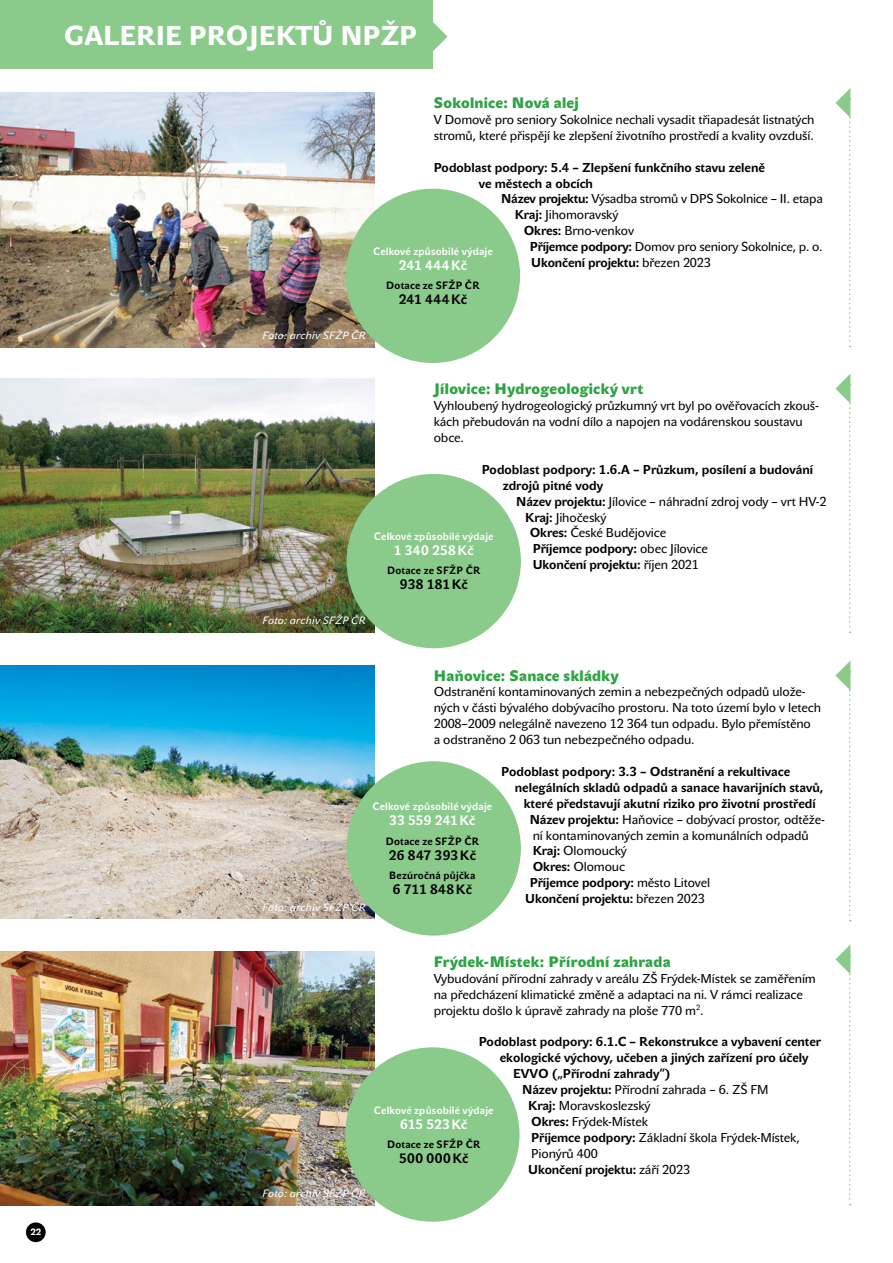
<style>
.page{position:relative;width:893px;height:1263px;background:#fff}
.page>*{position:absolute;margin:0;border:0;box-sizing:border-box;transform-origin:0 0}
.t1{font:700 27px "John Sans Medium Pro";color:#fff}
.t2{font:15px "John Sans Black Pro";letter-spacing:.02em;color:#2da343}
.t3{font:700 13.5px "John Sans Text Pro";letter-spacing:.025em;color:#000}
.t4{font:700 13.5px "John Sans Text Pro";letter-spacing:.015em;color:#fff}
.t5{font:700 13.5px "John Sans Text Pro";letter-spacing:.035em;color:#fff}
.t6{font:700 13.5px "John Sans Text Pro";letter-spacing:.05em;color:#000}
.t7{font:12.75px/15.9px "John Sans Text Pro";letter-spacing:-.01em;color:#000}
.t8{font:700 12.75px/15.9px "John Sans Text Pro";color:#000}
.t9{font:700 10.5px "John Sans Text Pro";letter-spacing:.015em;color:#fff}
.t10{font:700 10.5px "John Sans Text Pro";letter-spacing:.025em;color:#000}
.t11{font:italic 10.5px "John Sans Text Pro";letter-spacing:.03em;color:#fff}
.t12{font:700 9px "John Sans Medium Pro";color:#fff}
.s1{font-weight:700}
.s2{font-weight:400}
</style>
<div class="page">
<div style="left:26px;top:1222px;width:20px;height:20px;background:#000;border-radius:50%"></div>
<img style="left:0;top:378px;width:374px;height:255px">
<img style="left:0;top:92px;width:374px;height:255px">
<div style="left:346px;top:189px;width:174px;height:174px;background:#8aca8b;border-radius:50%"></div>
<img style="left:0;top:665px;width:374px;height:253px">
<svg style="left:433px;top:22px;width:15px;height:29px"></svg>
<div style="left:0;top:0;width:433px;height:68px;background:#8aca8b"></div>
<div style="left:347px;top:474px;width:174px;height:174px;background:#8aca8b;border-radius:50%"></div>
<svg style="left:835px;top:374px;width:16px;height:259px"></svg>
<svg style="left:835px;top:944px;width:16px;height:261px"></svg>
<svg style="left:835px;top:660px;width:16px;height:261px"></svg>
<svg style="left:835px;top:88px;width:16px;height:259px"></svg>
<img style="left:0;top:952px;width:374px;height:253px">
<div style="left:345px;top:1047px;width:174px;height:175px;background:#8aca8b;border-radius:50%"></div>
<div style="left:347px;top:761px;width:174px;height:174px;background:#8aca8b;border-radius:50%"></div>
<p class="t12" style="left:30px;top:1227px;width:12px">22</p>
<h1 class="t1" style="left:64px;top:20px;width:355px">GALERIE PROJEKTŮ NPŽP</h1>
<p class="t2" style="left:434px;top:94px;width:147px">Sokolnice: Nová alej</p>
<p class="t7" style="left:434px;top:112px;width:382px">V Domově pro seniory Sokolnice nechali vysadit třiapadesát listnatých stromů, které přispějí ke zlepšení životního prostředí a kvality ovzduší.</p>
<p class="t8" style="left:479px;top:159px;width:288px;text-indent:-45px">Podoblast podpory: 5.4 – Zlepšení funkčního stavu zeleně ve městech a obcích</p>
<p class="t7" style="left:501px;top:191px;width:323px"><span class="s1">Název projektu:</span> Výsadba stromů v DPS Sokolnice – II. etapa</p>
<p class="t7" style="left:515px;top:207px;width:105px"><span class="s1">Kraj:</span> Jihomoravský</p>
<p class="t7" style="left:524px;top:223px;width:112px"><span class="s1">Okres:</span> Brno-venkov</p>
<p class="t7" style="left:530px;top:239px;width:294px"><span class="s1">Příjemce podpory:</span> Domov pro seniory Sokolnice, p. o.</p>
<p class="t8" style="left:531px;top:255px;width:181px">Ukončení projektu: <span class="s2">březen 2023</span></p>
<p class="t9" style="left:373px;top:245px;width:121px">Celkové způsobilé výdaje</p>
<p class="t5" style="left:399px;top:258px;width:70px">241 444Kč</p>
<p class="t10" style="left:386px;top:280px;width:95px">Dotace ze SFŽP ČR</p>
<p class="t3" style="left:399px;top:292px;width:70px">241 444Kč</p>
<p class="t11" style="left:263px;top:329px;width:105px">Foto: archiv SFŽP ČR</p>
<p class="t2" style="left:434px;top:380px;width:211px">Jílovice: Hydrogeologický vrt</p>
<p class="t7" style="left:434px;top:398px;width:387px">Vyhloubený hydrogeologický průzkumný vrt byl po ověřovacích zkouš&shy;kách přebudován na vodní dílo a napojen na vodárenskou soustavu obce.</p>
<p class="t8" style="left:503px;top:461px;width:312px;text-indent:-21px">Podoblast podpory: 1.6.A – Průzkum, posílení a budování zdrojů pitné vody</p>
<p class="t7" style="left:516px;top:493px;width:312px"><span class="s1">Název projektu:</span> Jílovice – náhradní zdroj vody – vrt HV-2</p>
<p class="t7" style="left:525px;top:509px;width:83px"><span class="s1">Kraj:</span> Jihočeský</p>
<p class="t7" style="left:530px;top:525px;width:138px"><span class="s1">Okres:</span> České Budějovice</p>
<p class="t8" style="left:533px;top:541px;width:177px">Příjemce podpory: <span class="s2">obec Jílovice</span></p>
<p class="t8" style="left:533px;top:557px;width:168px">Ukončení projektu: <span class="s2">říjen 2021</span></p>
<p class="t9" style="left:374px;top:530px;width:121px">Celkové způsobilé výdaje</p>
<p class="t4" style="left:394px;top:543px;width:81px">1 340 258Kč</p>
<p class="t10" style="left:387px;top:565px;width:95px">Dotace ze SFŽP ČR</p>
<p class="t3" style="left:400px;top:577px;width:69px">938 181Kč</p>
<p class="t11" style="left:263px;top:615px;width:105px">Foto: archiv SFŽP ČR</p>
<p class="t2" style="left:434px;top:667px;width:187px">Haňovice: Sanace skládky</p>
<p class="t7" style="left:434px;top:684px;width:389px">Odstranění kontaminovaných zemin a nebezpečných odpadů ulože&shy;ných v části bývalého dobývacího prostoru. Na toto území bylo v letech 2008–2009 nelegálně navezeno 12 364 tun odpadu. Bylo přemístěno<br>a odstraněno 2 063 tun nebezpečného odpadu.</p>
<p class="t8" style="left:501px;top:764px;width:290px">Podoblast podpory: 3.3 – Odstranění a rekultivace</p>
<p class="t8" style="left:515px;top:779px;width:310px">nelegálních skladů odpadů a sanace havarijních stavů,</p>
<p class="t8" style="left:524px;top:795px;width:293px">které představují akutní riziko pro životní prostředí</p>
<p class="t7" style="left:530px;top:811px;width:297px"><span class="s1">Název projektu:</span> Haňovice – dobývací prostor, odtěže-</p>
<p class="t7" style="left:533px;top:827px;width:277px">ní kontaminovaných zemin a komunálních odpadů</p>
<p class="t7" style="left:533px;top:843px;width:96px"><span class="s1">Kraj:</span> Olomoucký</p>
<p class="t7" style="left:533px;top:859px;width:94px"><span class="s1">Okres:</span> Olomouc</p>
<p class="t8" style="left:530px;top:875px;width:182px">Příjemce podpory: <span class="s2">město Litovel</span></p>
<p class="t8" style="left:525px;top:891px;width:181px">Ukončení projektu: <span class="s2">březen 2023</span></p>
<p class="t9" style="left:373px;top:801px;width:121px">Celkové způsobilé výdaje</p>
<p class="t4" style="left:389px;top:813px;width:88px">33 559 241Kč</p>
<p class="t10" style="left:386px;top:835px;width:95px">Dotace ze SFŽP ČR</p>
<p class="t3" style="left:389px;top:847px;width:89px">26 847 393Kč</p>
<p class="t10" style="left:389px;top:869px;width:88px">Bezúročná půjčka</p>
<p class="t3" style="left:393px;top:881px;width:80px">6 711 848Kč</p>
<p class="t11" style="left:263px;top:901px;width:105px">Foto: archiv SFŽP ČR</p>
<p class="t11" style="left:263px;top:1187px;width:105px">Foto: archiv SFŽP ČR</p>
<p class="t2" style="left:434px;top:953px;width:238px">Frýdek-Místek: Přírodní zahrada</p>
<p class="t7" style="left:434px;top:970px;width:384px">Vybudování přírodní zahrady v areálu ZŠ Frýdek-Místek se zaměřením na předcházení klimatické změně a adaptaci na ni. V rámci realizace projektu došlo k úpravě zahrady na ploše 770 m<sup>2</sup>.</p>
<p class="t8" style="left:479px;top:1034px;width:344px">Podoblast podpory: 6.1.C – Rekonstrukce a vybavení center</p>
<p class="t8" style="left:500px;top:1050px;width:310px">ekologické výchovy, učeben a jiných zařízení pro účely</p>
<p class="t8" style="left:513px;top:1066px;width:159px">EVVO („Přírodní zahrady“)</p>
<p class="t7" style="left:522px;top:1082px;width:248px"><span class="s1">Název projektu:</span> Přírodní zahrada – 6. ZŠ FM</p>
<p class="t7" style="left:528px;top:1097px;width:124px"><span class="s1">Kraj:</span> Moravskoslezský</p>
<p class="t7" style="left:531px;top:1113px;width:118px"><span class="s1">Okres:</span> Frýdek-Místek</p>
<p class="t7" style="left:531px;top:1129px;width:270px"><span class="s1">Příjemce podpory:</span> Základní škola Frýdek-Místek,</p>
<p class="t7" style="left:531px;top:1145px;width:68px">Pionýrů 400</p>
<p class="t8" style="left:528px;top:1161px;width:163px">Ukončení projektu: <span class="s2">září 2023</span></p>
<p class="t9" style="left:374px;top:1104px;width:121px">Celkové způsobilé výdaje</p>
<p class="t4" style="left:400px;top:1116px;width:69px">615 523Kč</p>
<p class="t10" style="left:387px;top:1138px;width:95px">Dotace ze SFŽP ČR</p>
<p class="t6" style="left:399px;top:1150px;width:71px">500 000Kč</p>
</div>
